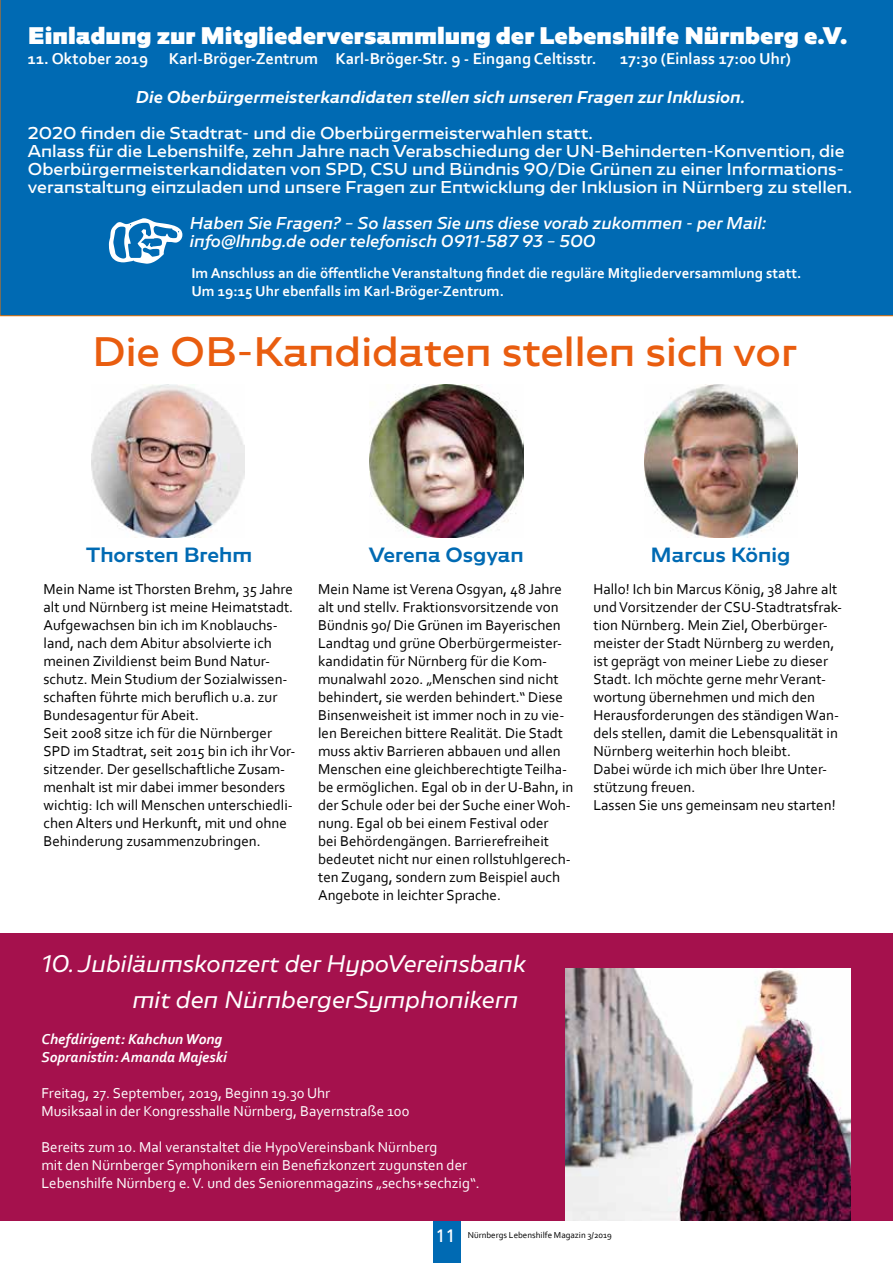
<style>
.page{position:relative;width:893px;height:1263px;background:#fff}
.page>*{position:absolute;margin:0;border:0;box-sizing:border-box;transform-origin:0 0}
.t1{font:64.8px "Fingers";color:#fff}
.t2{font:36px "Caprina";color:#e95d0f}
.t3{font:italic 21px/36px "Caprina";color:#fff}
.t4{font:900 21px "Caprina";color:#fff}
.t5{font:500 18px "Caprina";color:#006ab3}
.t6{font:18px "Frutiger";color:#fff}
.t7{font:700 16.5px "Corbel";color:#fff}
.t8{font:15px/18px "Corbel";color:#000}
.t9{font:15px/18px "Caprina";color:#fff}
.t10{font:15px/18px "Corbel";color:#fff}
.t11{font:700 15px/18px "Corbel";color:#fff}
.t12{font:italic 15px "Caprina";color:#fff}
.t13{font:italic 500 15px "Caprina";color:#fff}
.t14{font:italic 700 15px/18px "Corbel";color:#fff}
.t15{font:9px "Corbel";color:#000}
</style>
<div class="page">
<div style="left:433px;top:1220px;width:27px;height:43px;background:#006ab3"></div>
<div style="left:0;top:0;width:893px;height:316px;background:#006ab3"></div>
<div style="left:0;top:933px;width:893px;height:287px;background:#a5114d"></div>
<img style="left:566px;top:969px;width:284px;height:251px">
<img style="left:645px;top:385px;width:153px;height:153px">
<img style="left:91px;top:385px;width:153px;height:153px">
<img style="left:370px;top:385px;width:153px;height:153px">
<h3 class="t4" style="left:28px;top:21px;width:821px">Einladung zur Mitgliederversammlung der Lebenshilfe Nürnberg e.V.</h3>
<p class="t7" style="left:28px;top:48px;width:570px">11. Oktober 2019 Karl-Bröger-Zentrum Karl-Bröger-Str. 9 - Eingang Celtisstr.</p>
<p class="t7" style="left:620px;top:48px;width:172px">17:30 (Einlass 17:00 Uhr)</p>
<p class="t13" style="left:136px;top:87px;width:611px">Die Oberbürgermeisterkandidaten stellen sich unseren Fragen zur Inklusion.</p>
<p class="t9" style="left:28px;top:124px;width:825px">2020 finden die Stadtrat- und die Oberbürgermeisterwahlen statt.<br>Anlass für die Lebenshilfe, zehn Jahre nach Verabschiedung der UN-Behinderten-Konvention, die Oberbürgermeisterkandidaten von SPD, CSU und Bündnis 90/Die Grünen zu einer Informations&shy;veranstaltung einzuladen und unsere Fragen zur Entwicklung der Inklusion in Nürnberg zu stellen.</p>
<p class="t12" style="left:190px;top:213px;width:578px">Haben Sie Fragen? – So lassen Sie uns diese vorab zukommen - per Mail:</p>
<h1 class="t1" style="left:109px;top:193px;width:76px">j</h1>
<p class="t12" style="left:190px;top:231px;width:407px">info@lhnbg.de oder telefonisch 0911-587 93 – 500</p>
<p class="t11" style="left:191px;top:264px;width:612px">Im Anschluss an die öffentliche Veranstaltung findet die reguläre Mitgliederversammlung statt.<br>Um 19:15 Uhr ebenfalls im Karl-Bröger-Zentrum.</p>
<h2 class="t2" style="left:92px;top:326px;width:707px">Die OB-Kandidaten stellen sich vor</h2>
<p class="t5" style="left:86px;top:542px;width:168px">Thorsten Brehm</p>
<p class="t5" style="left:369px;top:542px;width:156px">Verena Osgyan</p>
<p class="t5" style="left:651px;top:542px;width:141px">Marcus König</p>
<p class="t8" style="left:44px;top:580px;width:253px">Mein Name ist Thorsten Brehm, 35 Jahre alt und Nürnberg ist meine Heimatstadt.<br>Aufgewachsen bin ich im Knoblauchs&shy;land, nach dem Abitur absolvierte ich meinen Zivildienst beim Bund Natur&shy;schutz. Mein Studium der Sozialwissen&shy;schaften führte mich beruflich u.a. zur Bundesagentur für Abeit.<br>Seit 2008 sitze ich für die Nürnberger SPD im Stadtrat, seit 2015 bin ich ihr Vor&shy;sitzender. Der gesellschaftliche Zusam&shy;menhalt ist mir dabei immer besonders wichtig: Ich will Menschen unterschiedli&shy;chen Alters und Herkunft, mit und ohne Behinderung zusammenzubringen.</p>
<p class="t8" style="left:318px;top:580px;width:257px">Mein Name ist Verena Osgyan, 48 Jahre alt und stellv. Fraktionsvorsitzende von Bündnis 90/ Die Grünen im Bayerischen Landtag und grüne Oberbürgermeister&shy;kandidatin für Nürnberg für die Kom&shy;munalwahl 2020. „Menschen sind nicht behindert, sie werden behindert.“ Diese Binsenweisheit ist immer noch in zu vie&shy;len Bereichen bittere Realität. Die Stadt muss aktiv Barrieren abbauen und allen Menschen eine gleichberechtigte Teilha&shy;be ermöglichen. Egal ob in der U-Bahn, in der Schule oder bei der Suche einer Woh&shy;nung. Egal ob bei einem Festival oder<br>bei Behördengängen. Barrierefreiheit bedeutet nicht nur einen rollstuhlgerech&shy;ten Zugang, sondern zum Beispiel auch Angebote in leichter Sprache.</p>
<p class="t8" style="left:593px;top:580px;width:250px">Hallo! Ich bin Marcus König, 38 Jahre alt und Vorsitzender der CSU-Stadtratsfrak&shy;tion Nürnberg. Mein Ziel, Oberbürger&shy;meister der Stadt Nürnberg zu werden, ist geprägt von meiner Liebe zu dieser Stadt. Ich möchte gerne mehr Verant&shy;wortung übernehmen und mich den Herausforderungen des ständigen Wan&shy;dels stellen, damit die Lebensqualität in Nürnberg weiterhin hoch bleibt.<br>Dabei würde ich mich über Ihre Unter&shy;stützung freuen.<br>Lassen Sie uns gemeinsam neu starten!</p>
<h3 class="t3" style="left:132px;top:945px;width:395px;text-indent:-91px">10. Jubiläumskonzert der HypoVereinsbank mit den NürnbergerSymphonikern</h3>
<p class="t14" style="left:41px;top:1030px;width:187px">Chefdirigent: Kahchun Wong<br>Sopranistin: Amanda Majeski</p>
<p class="t10" style="left:41px;top:1084px;width:369px">Freitag, 27. September, 2019, Beginn 19.30 Uhr<br>Musiksaal in der Kongresshalle Nürnberg, Bayernstraße 100</p>
<p class="t10" style="left:41px;top:1138px;width:440px">Bereits zum 10. Mal veranstaltet die HypoVereinsbank Nürnberg<br>mit den Nürnberger Symphonikern ein Benefizkonzert zugunsten der<br>Lebenshilfe Nürnberg e. V. und des Seniorenmagazins „sechs+sechzig“.</p>
<p class="t6" style="left:436px;top:1225px;width:22px">11</p>
<p class="t15" style="left:468px;top:1229px;width:146px">Nürnbergs Lebenshilfe Magazin 3/2019</p>
</div>
